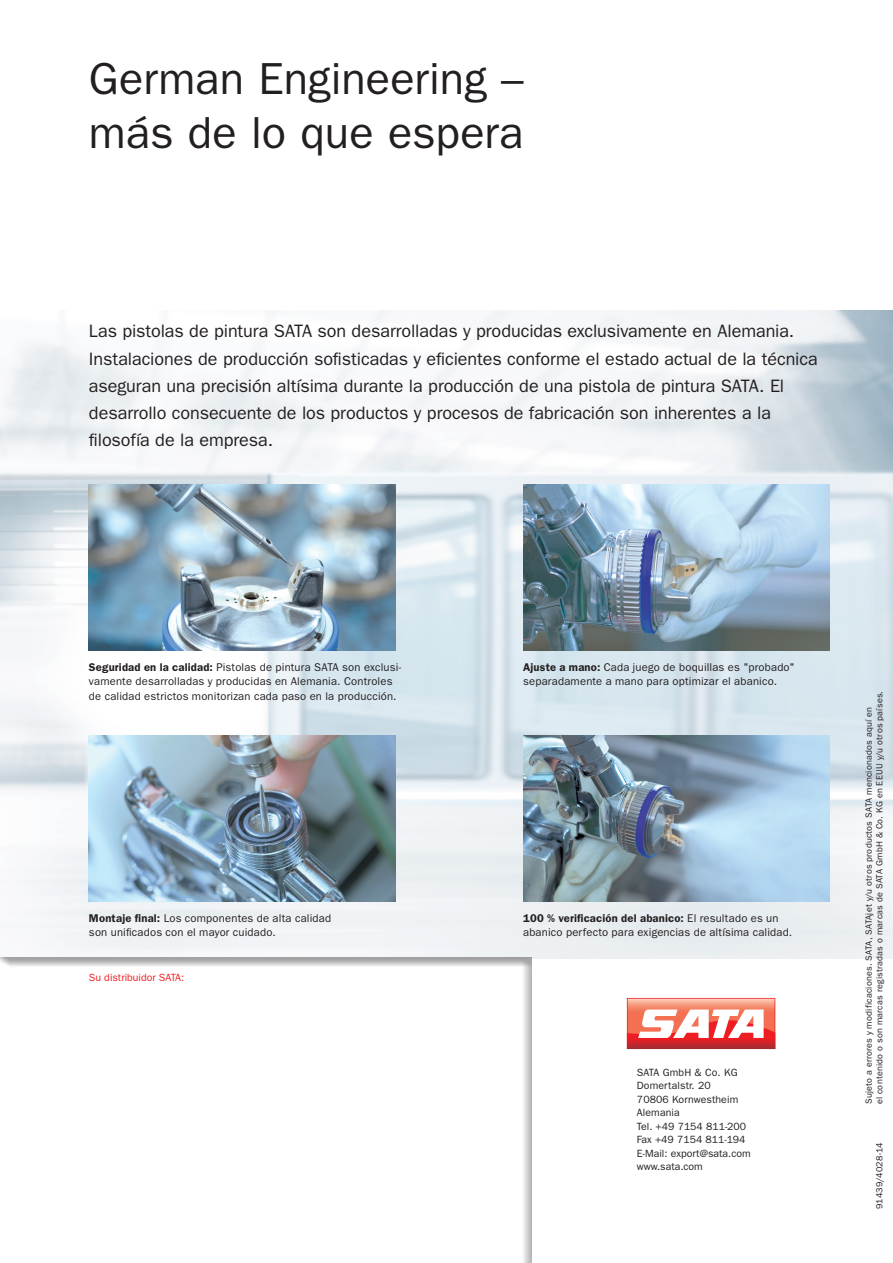
<style>
.page{position:relative;width:893px;height:1263px;background:#fff}
.page>*{position:absolute;margin:0;border:0;box-sizing:border-box;transform-origin:0 0}
.t1{font:45px/54px "ITC Franklin Gothic Std";color:#231f20}
.t2{font:18px/27px "ITC Franklin Gothic Std";letter-spacing:-.005em;color:#231f20}
.Picture_underline{font:11.25px/14.2px "ITC Franklin Gothic Std";letter-spacing:.015em;color:#231f20}
.t3{font:10.5px/13.5px "ITC Franklin Gothic Std";color:#231f20}
.t4{font:10.5px "ITC Franklin Gothic Std";color:#ee1d23}
.t5{font:9px/10.8px "ITC Franklin Gothic Std";letter-spacing:.02em;color:#231f20}
.s1{font-weight:600}
</style>
<div class="page">
<img style="left:0;top:310px;width:892px;height:648px">
<svg style="left:626px;top:997px;width:149px;height:51px"></svg>
<div style="left:0;top:945px;width:543px;height:317px;background:#fff"></div>
<img style="left:89px;top:484px;width:306px;height:166px">
<img style="left:89px;top:735px;width:306px;height:166px">
<img style="left:523px;top:484px;width:306px;height:166px">
<img style="left:523px;top:735px;width:306px;height:166px">
<p class="t1" style="left:89px;top:52px;width:436px">German Engineering – más de lo que espera</p>
<p class="t2" style="left:89px;top:318px;width:706px">Las pistolas de pintura SATA son desarrolladas y producidas exclusivamente en Alemania.</p>
<p class="t2" style="left:89px;top:345px;width:730px">Instalaciones de producción sofisticadas y eficientes conforme el estado actual de la técnica aseguran una precisión altísima durante la producción de una pistola de pintura SATA. El desarrollo consecuente de los productos y procesos de fabricación son inherentes a la filosofía de la empresa.</p>
<p class="Picture_underline" style="left:89px;top:660px;width:314px"><span class="s1">Seguridad en la calidad:</span> Pistolas de pintura SATA son exclusi&shy;vamente desarrolladas y producidas en Alemania. Controles de calidad estrictos monitorizan cada paso en la producción.</p>
<p class="Picture_underline" style="left:89px;top:911px;width:244px"><span class="s1">Montaje final:</span> Los componentes de alta calidad son unificados con el mayor cuidado.</p>
<p class="t4" style="left:89px;top:971px;width:97px">Su distribuidor SATA:</p>
<p class="Picture_underline" style="left:523px;top:660px;width:273px"><span class="s1">Ajuste a mano:</span> Cada juego de boquillas es "probado" separadamente a mano para optimizar el abanico.</p>
<p class="Picture_underline" style="left:523px;top:911px;width:270px"><span class="s1">100 % verificación del abanico:</span> El resultado es un abanico perfecto para exigencias de altísima calidad.</p>
<p class="t3" style="left:636px;top:1065px;width:103px">SATA GmbH &amp; Co. KG<br>Domertalstr. 20<br>70806 Kornwestheim<br>Alemania</p>
<p class="t3" style="left:636px;top:1119px;width:115px">Tel. +49 7154 811-200<br>Fax +49 7154 811-194<br>E-Mail: export@sata.com www.sata.com</p>
<p class="t5" style="left:863px;top:1103px;width:415px;rotate:-90deg">Sujeto a errores y modificaciones. SATA, SATAjet y/u otros productos SATA mencionados aquí en<br>el contenido o son marcas registradas o marcas de SATA GmbH &amp; Co. KG en EEUU y/u otros países.</p>
<p class="t5" style="left:873px;top:1208px;width:68px;rotate:-90deg">91439/4028-14</p>
</div>
